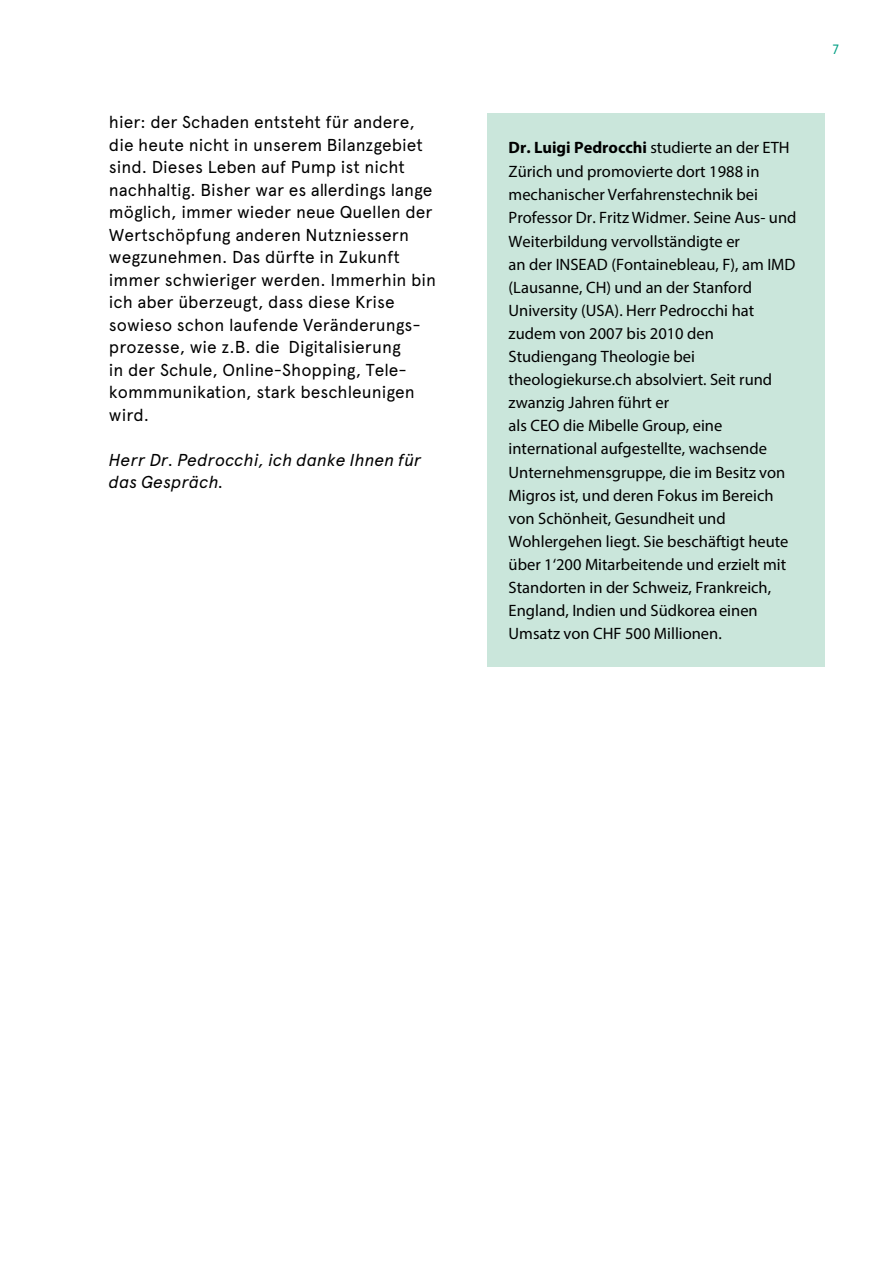
<style>
.page{position:relative;width:893px;height:1263px;background:#fff}
.page>*{position:absolute;margin:0;border:0;box-sizing:border-box;transform-origin:0 0}
.t1{font:17.25px/22.5px "Apercu Pro";color:#000}
.t2{font:italic 17.25px/22.5px "Apercu Pro";color:#000}
.t3{font:16.5px/23.1px "Myriad Pro";color:#000}
.t4{font:13.5px "Apercu";color:#009f83}
.s1{font-weight:700}
</style>
<div class="page">
<div style="left:487px;top:113px;width:338px;height:554px;background:#cae6db"></div>
<p class="t1" style="left:109px;top:110px;width:329px">hier: der Schaden entsteht für andere, die heute nicht in unserem Bilanzgebiet sind. Dieses Leben auf Pump ist nicht nachhaltig. Bisher war es allerdings lange möglich, immer wieder neue Quellen der Wertschöpfung anderen Nutzniessern wegzunehmen. Das dürfte in Zukunft immer schwieriger werden. Immerhin bin ich aber überzeugt, dass diese Krise sowieso schon laufende Veränderungs&shy;prozesse, wie z.B. die Digitalisierung<br>in der Schule, Online-Shopping, Tele&shy;kommmunikation, stark beschleunigen wird.</p>
<p class="t2" style="left:109px;top:447px;width:314px">Herr Dr. Pedrocchi, ich danke Ihnen für das Gespräch.</p>
<p class="t3" style="left:509px;top:136px;width:289px"><span class="s1">Dr. Luigi Pedrocchi</span> studierte an der ETH Zürich und promovierte dort 1988 in mechanischer Verfahrenstechnik bei Professor Dr. Fritz Widmer. Seine Aus- und Weiterbildung vervollständigte er<br>an der INSEAD (Fontainebleau, F), am IMD (Lausanne, CH) und an der Stanford University (USA). Herr Pedrocchi hat zudem von 2007 bis 2010 den Studiengang Theologie bei theologiekurse.ch absolviert. Seit rund zwanzig Jahren führt er<br>als CEO die Mibelle Group, eine international aufgestellte, wachsende Unternehmensgruppe, die im Besitz von Migros ist, und deren Fokus im Bereich von Schönheit, Gesundheit und Wohlergehen liegt. Sie beschäftigt heute über 1‘200 Mitarbeitende und erzielt mit Standorten in der Schweiz, Frankreich, England, Indien und Südkorea einen Umsatz von CHF 500 Millionen.</p>
<p class="t4" style="left:832px;top:41px;width:8px">7</p>
</div>
